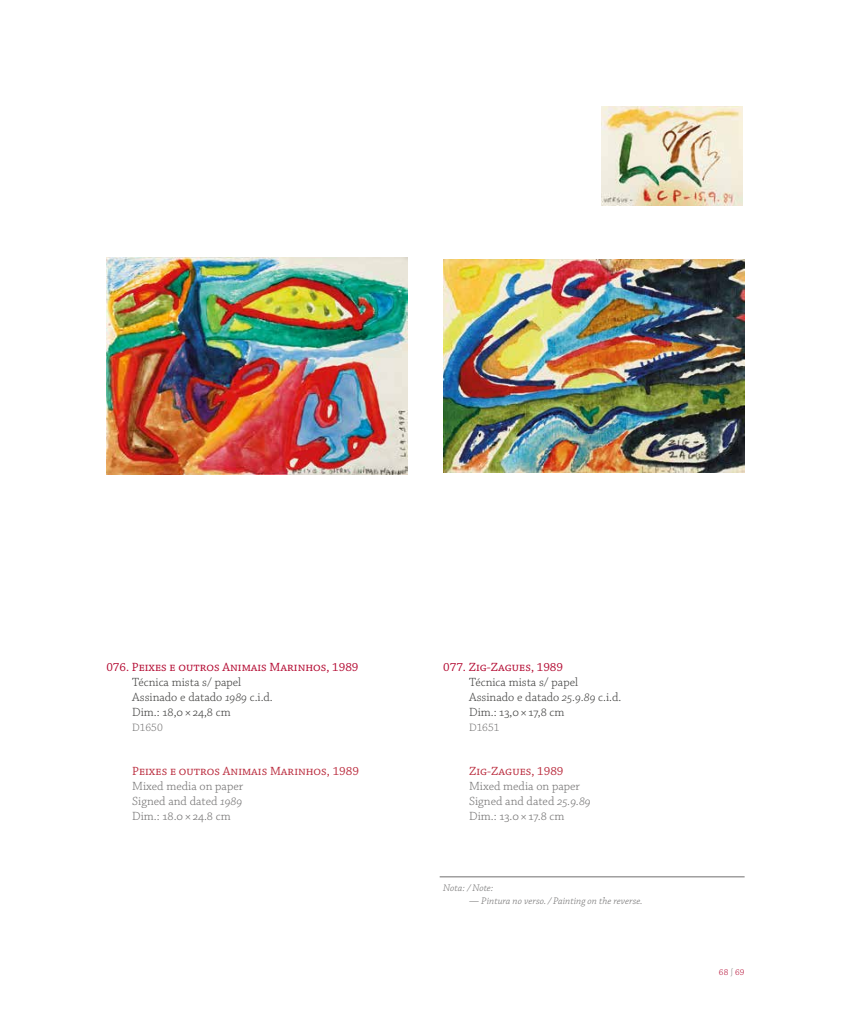
<style>
.page{position:relative;width:851px;height:1010px;background:#fff}
.page>*{position:absolute;margin:0;border:0;box-sizing:border-box;transform-origin:0 0}
.t1{font:300 12.5px/15px "Chaparral Pro";color:#3c3c3b}
.t2{font:300 12.5px/15px "Chaparral Pro";color:#706f6f;text-align:justify}
.t3{font:12.5px "Chaparral Pro";color:#b30931}
.t4{font:12.5px "Chaparral Pro";color:#ba2c3e}
.t5{font:300 11.25px "Chaparral Pro";color:#706f6f}
.t6{font:10px "Chaparral Pro Light It Capt";color:#706f6f}
.t7{font:8.75px "Chaparral Pro Light Capt";color:#b30931}
.s1{font-style:italic}
.s2{color:#706f6f}
</style>
<div class="page">
<img style="left:443px;top:260px;width:301px;height:212px">
<img style="left:601px;top:106px;width:141px;height:100px">
<img style="left:106px;top:258px;width:301px;height:217px">
<hr style="left:439px;top:877px;width:305px;height:1px;background:#706f6f">
<p class="t3" style="left:106px;top:660px;width:253px">076. Peixes e outros Animais Marinhos, 1989</p>
<p class="t1" style="left:132px;top:675px;width:142px">Técnica mista s/ papel<br>Assinado e datado <span class="s1">1989</span> c.i.d.<br>Dim.: 18,0×24,8 cm</p>
<p class="t5" style="left:132px;top:721px;width:32px">D1650</p>
<p class="t4" style="left:132px;top:764px;width:228px">Peixes e outros Animais Marinhos, 1989</p>
<p class="t2" style="left:132px;top:779px;width:112px">Mixed media on paper Signed and dated <span class="s1">1989<br></span>Dim.: 18.0×24.8 cm</p>
<p class="t3" style="left:443px;top:660px;width:121px">077. Zig-Zagues, 1989</p>
<p class="t1" style="left:469px;top:675px;width:154px">Técnica mista s/ papel<br>Assinado e datado <span class="s1">25.9.89</span> c.i.d.<br>Dim.: 13,0×17,8 cm</p>
<p class="t5" style="left:469px;top:721px;width:32px">D1651</p>
<p class="t4" style="left:469px;top:764px;width:96px">Zig-Zagues, 1989</p>
<p class="t2" style="left:469px;top:779px;width:123px;text-align:left">Mixed media on paper<br>Signed and dated <span class="s1">25.9.89<br></span>Dim.: 13.0×17.8 cm</p>
<p class="t6" style="left:443px;top:882px;width:52px">Nota: /Note:</p>
<p class="t6" style="left:469px;top:895px;width:175px">— Pintura no verso. /Painting on the reverse.</p>
<p class="t7" style="left:718px;top:967px;width:27px">68<span class="s2">∫</span>69</p>
</div>
